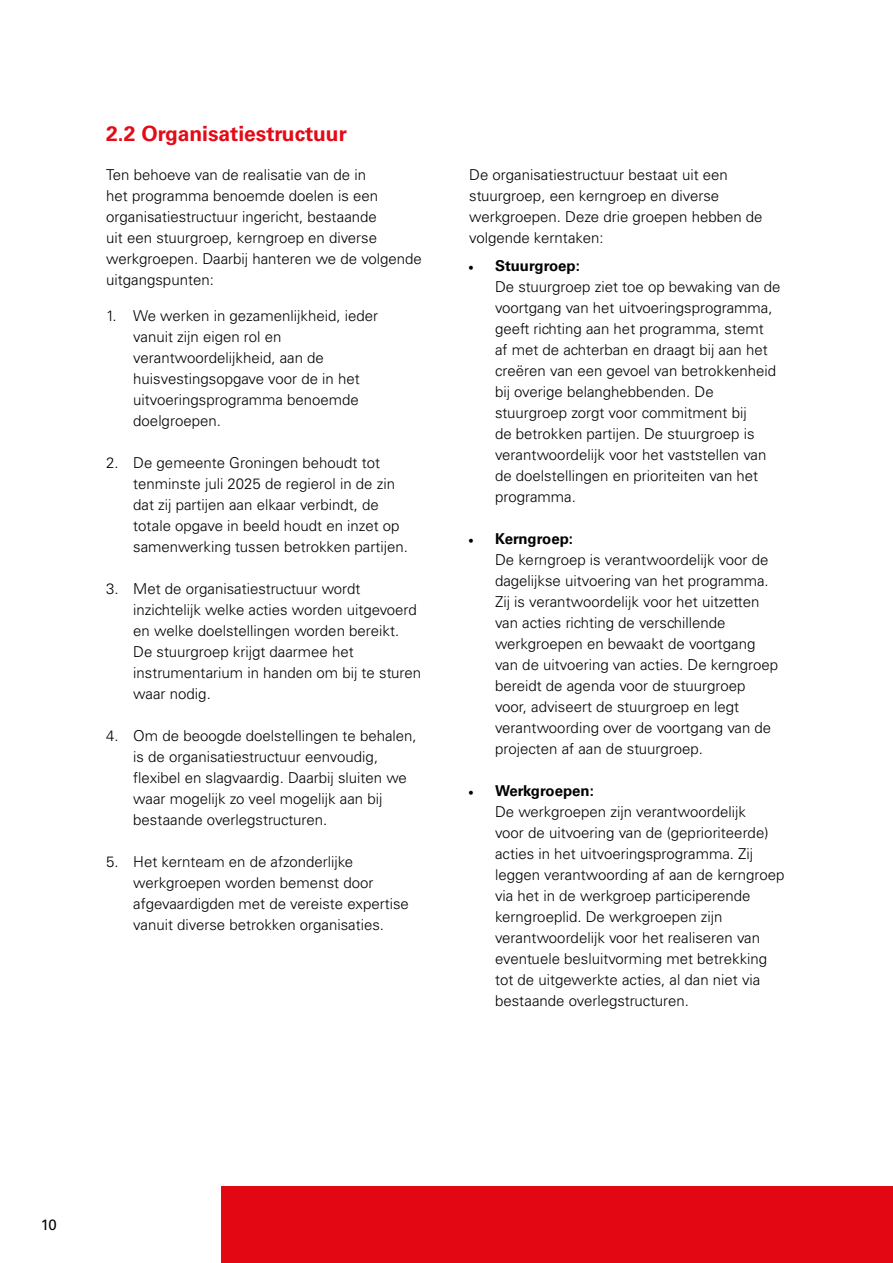
<style>
.page{position:relative;width:893px;height:1263px;background:#fff}
.page>*{position:absolute;margin:0;border:0;box-sizing:border-box;transform-origin:0 0}
.t1{font:700 21px "Univers";color:#e30b17}
.t2{font:300 15px/21px "Univers";color:#020203}
.t3{font:300 15px/21px "Univers";color:#000}
.t4{font:15px "Univers";color:#000}
.s1{font-family:"Minion Pro";font-weight:400}
.s2{font-weight:700}
</style>
<div class="page">
<div style="left:221px;top:1186px;width:672px;height:77px;background:#e30613"></div>
<h1 class="t1" style="left:106px;top:121px;width:242px">2.2 Organisatiestructuur</h1>
<p class="t3" style="left:106px;top:164px;width:317px">Ten behoeve van de realisatie van de in<br>het programma benoemde doelen is een organisatiestructuur ingericht, bestaande<br>uit een stuurgroep, kerngroep en diverse werkgroepen. Daarbij hanteren we de volgende uitgangspunten:</p>
<p class="t2" style="left:133px;top:305px;width:246px;text-indent:-27px">1. We werken in gezamenlijkheid, ieder vanuit zijn eigen rol en verantwoordelijkheid, aan de huisvestingsopgave voor de in het uitvoeringsprogramma benoemde doelgroepen.</p>
<p class="t2" style="left:133px;top:452px;width:276px;text-indent:-27px">2. De gemeente Groningen behoudt tot tenminste juli 2025 de regierol in de zin dat zij partijen aan elkaar verbindt, de totale opgave in beeld houdt en inzet op samenwerking tussen betrokken partijen.</p>
<p class="t2" style="left:133px;top:578px;width:289px;text-indent:-27px">3. Met de organisatiestructuur wordt inzichtelijk welke acties worden uitgevoerd en welke doelstellingen worden bereikt.<br>De stuurgroep krijgt daarmee het instrumentarium in handen om bij te sturen waar nodig.</p>
<p class="t2" style="left:133px;top:725px;width:285px;text-indent:-27px">4. Om de beoogde doelstellingen te behalen, is de organisatiestructuur eenvoudig, flexibel en slagvaardig. Daarbij sluiten we waar mogelijk zo veel mogelijk aan bij bestaande overlegstructuren.</p>
<p class="t2" style="left:133px;top:851px;width:277px;text-indent:-27px">5. Het kernteam en de afzonderlijke werkgroepen worden bemenst door afgevaardigden met de vereiste expertise vanuit diverse betrokken organisaties.</p>
<p class="t3" style="left:469px;top:164px;width:295px">De organisatiestructuur bestaat uit een stuurgroep, een kerngroep en diverse werkgroepen. Deze drie groepen hebben de volgende kerntaken:</p>
<p class="t2" style="left:495px;top:255px;width:287px;text-indent:-27px"><span class="s1">•</span> <span class="s2">Stuurgroep:<br></span>De stuurgroep ziet toe op bewaking van de voortgang van het uitvoeringsprogramma, geeft richting aan het programma, stemt<br>af met de achterban en draagt bij aan het creëren van een gevoel van betrokkenheid bij overige belanghebbenden. De stuurgroep zorgt voor commitment bij<br>de betrokken partijen. De stuurgroep is verantwoordelijk voor het vaststellen van de doelstellingen en prioriteiten van het programma.</p>
<p class="t2" style="left:495px;top:528px;width:285px;text-indent:-27px"><span class="s1">•</span> <span class="s2">Kerngroep:<br></span>De kerngroep is verantwoordelijk voor de dagelijkse uitvoering van het programma.<br>Zij is verantwoordelijk voor het uitzetten van acties richting de verschillende werkgroepen en bewaakt de voortgang van de uitvoering van acties. De kerngroep bereidt de agenda voor de stuurgroep voor, adviseert de stuurgroep en legt verantwoording over de voortgang van de projecten af aan de stuurgroep.</p>
<p class="t2" style="left:495px;top:780px;width:291px;text-indent:-27px"><span class="s1">•</span> <span class="s2">Werkgroepen:<br></span>De werkgroepen zijn verantwoordelijk<br>voor de uitvoering van de (geprioriteerde) acties in het uitvoeringsprogramma. Zij leggen verantwoording af aan de kerngroep via het in de werkgroep participerende kerngroeplid. De werkgroepen zijn verantwoordelijk voor het realiseren van eventuele besluitvorming met betrekking tot de uitgewerkte acties, al dan niet via bestaande overlegstructuren.</p>
<p class="t4" style="left:41px;top:1216px;width:17px">10</p>
</div>
